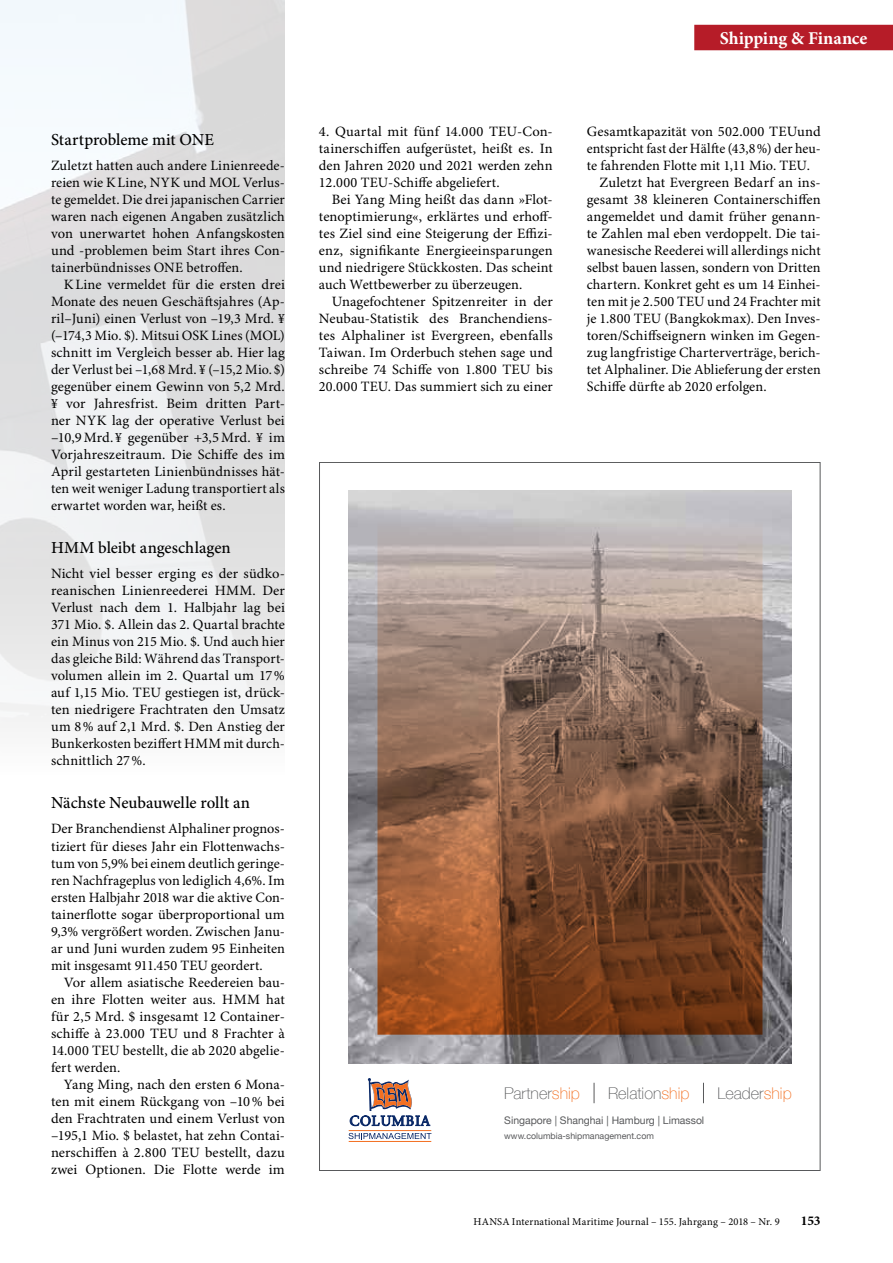
<style>
.page{position:relative;width:893px;height:1263px;background:#fff}
.page>*{position:absolute;margin:0;border:0;box-sizing:border-box;transform-origin:0 0}
.t1{font:700 18px "Minion Pro";letter-spacing:-.005em;color:#fff}
.t2{font:500 16.8px "Minion Pro";letter-spacing:-.005em;color:#000}
.t3{font:100 16.2px "Helvetica Neue";color:#58595b}
.t4{font:14.25px/17px "Minion Pro";letter-spacing:.005em;color:#000;text-align:justify}
.t5{font:700 13.5px "Minion Pro";color:#000}
.t6{font:10.5px "Minion Pro";letter-spacing:.015em;color:#000}
.t7{font:10.5px "Helvetica Neue";color:#58595b}
.t8{font:8.85px "Helvetica Neue";color:#58595b}
.s1{color:#f36f21}
</style>
<div class="page">
<div style="left:694px;top:25px;width:199px;height:25px;background:#b61c28"></div>
<img style="left:348px;top:491px;width:443px;height:573px">
<svg style="left:377px;top:520px;width:385px;height:515px;background:#8e6954"></svg>
<svg style="left:594px;top:1083px;width:1px;height:20px"></svg>
<svg style="left:703px;top:1083px;width:1px;height:20px"></svg>
<svg style="left:349px;top:1133px;width:82px;height:6px"></svg>
<svg style="left:350px;top:1078px;width:80px;height:48px"></svg>
<hr style="left:349px;top:1141px;width:82px;height:1px;background:#f36f21">
<hr style="left:349px;top:1130px;width:82px;height:1px;background:#f36f21">
<p class="t2" style="left:51px;top:130px;width:165px">Startprobleme mit ONE</p>
<p class="t4" style="left:51px;top:158px;width:235px">Zuletzt hatten auch andere Linienreede&shy;reien wie KLine, NYK und MOL Verlus&shy;te gemeldet. Die drei japanischen Carrier waren nach eigenen Angaben zusätzlich von unerwartet hohen Anfangskosten und -problemen beim Start ihres Con&shy;tainerbündnisses ONE betroffen.</p>
<p class="t4" style="left:51px;top:277px;width:235px;text-indent:13px">KLine vermeldet für die ersten drei Monate des neuen Geschäftsjahres (Ap&shy;ril–Juni) einen Verlust von –19,3 Mrd. ¥ (–174,3 Mio. $). Mitsui OSK Lines (MOL) schnitt im Vergleich besser ab. Hier lag der Verlust bei –1,68 Mrd. ¥ (–15,2 Mio. $) gegenüber einem Gewinn von 5,2 Mrd. ¥ vor Jahresfrist. Beim dritten Part&shy;ner NYK lag der operative Verlust bei –10,9Mrd. ¥ gegenüber +3,5Mrd. ¥ im Vorjahreszeitraum. Die Schiffe des im April gestarteten Linienbündnisses hät&shy;ten weit weniger Ladung transportiert als erwartet worden war, heißt es.</p>
<p class="t2" style="left:51px;top:538px;width:181px">HMM bleibt angeschlagen</p>
<p class="t4" style="left:51px;top:566px;width:235px">Nicht viel besser erging es der südko&shy;reanischen Linienreederei HMM. Der Verlust nach dem 1. Halbjahr lag bei 371 Mio. $. Allein das 2. Quartal brachte ein Minus von 215 Mio. $. Und auch hier das gleiche Bild: Während das Transport&shy;volumen allein im 2. Quartal um 17% auf 1,15 Mio. TEU gestiegen ist, drück&shy;ten niedrigere Frachtraten den Umsatz um 8% auf 2,1 Mrd. $. Den Anstieg der Bunkerkosten beziffert HMM mit durch&shy;schnittlich 27%.</p>
<p class="t2" style="left:51px;top:793px;width:201px">Nächste Neubauwelle rollt an</p>
<p class="t4" style="left:51px;top:821px;width:235px">Der Branchendienst Alphaliner prognos&shy;tiziert für dieses Jahr ein Flottenwachs&shy;tum von 5,9% bei einem deutlich geringe&shy;ren Nachfrageplus von lediglich 4,6%. Im ersten Halbjahr 2018 war die aktive Con&shy;tainerflotte sogar überproportional um 9,3% vergrößert worden. Zwischen Janu&shy;ar und Juni wurden zudem 95 Einheiten mit insgesamt 911.450 TEU geordert.</p>
<p class="t4" style="left:51px;top:974px;width:235px;text-indent:13px">Vor allem asiatische Reedereien bau&shy;en ihre Flotten weiter aus. HMM hat für 2,5 Mrd. $ insgesamt 12 Container&shy;schiffe à 23.000 TEU und 8 Frachter à 14.000 TEU bestellt, die ab 2020 abgelie&shy;fert werden.</p>
<p class="t4" style="left:51px;top:1076px;width:235px;text-indent:13px">Yang Ming, nach den ersten 6 Mona&shy;ten mit einem Rückgang von –10% bei den Frachtraten und einem Verlust von –195,1 Mio. $ belastet, hat zehn Contai&shy;nerschiffen à 2.800 TEU bestellt, dazu zwei Optionen. Die Flotte werde im</p>
<p class="t4" style="left:319px;top:124px;width:235px">4. Quartal mit fünf 14.000 TEU-Con&shy;tainerschiffen aufgerüstet, heißt es. In den Jahren 2020 und 2021 werden zehn 12.000 TEU-Schiffe abgeliefert.</p>
<p class="t4" style="left:319px;top:192px;width:235px;text-indent:13px">Bei Yang Ming heißt das dann »Flot&shy;tenoptimierung«, erklärtes und erhoff&shy;tes Ziel sind eine Steigerung der Effizi&shy;enz, signifikante Energieeinsparungen und niedrigere Stückkosten. Das scheint auch Wettbewerber zu überzeugen.</p>
<p class="t4" style="left:319px;top:294px;width:235px;text-indent:13px">Unagefochtener Spitzenreiter in der Neubau-Statistik des Branchendiens&shy;tes Alphaliner ist Evergreen, ebenfalls Taiwan. Im Orderbuch stehen sage und schreibe 74 Schiffe von 1.800 TEU bis 20.000 TEU. Das summiert sich zu einer</p>
<p class="t1" style="left:720px;top:28px;width:149px">Shipping &amp; Finance</p>
<p class="t4" style="left:587px;top:124px;width:235px">Gesamtkapazität von 502.000 TEUund</p>
<p class="t4" style="left:587px;top:141px;width:235px">entspricht fast der Hälfte (43,8%) der heu-</p>
<p class="t4" style="left:587px;top:158px;width:225px">te fahrenden Flotte mit 1,11 Mio. TEU.</p>
<p class="t4" style="left:600px;top:175px;width:223px">Zuletzt hat Evergreen Bedarf an ins-</p>
<p class="t4" style="left:587px;top:192px;width:235px">gesamt 38 kleineren Containerschiffen</p>
<p class="t4" style="left:587px;top:209px;width:235px">angemeldet und damit früher genann-</p>
<p class="t4" style="left:587px;top:226px;width:235px">te Zahlen mal eben verdoppelt. Die tai-</p>
<p class="t4" style="left:587px;top:243px;width:235px">wanesische Reederei will allerdings nicht</p>
<p class="t4" style="left:587px;top:260px;width:235px">selbst bauen lassen, sondern von Dritten</p>
<p class="t4" style="left:587px;top:277px;width:235px">chartern. Konkret geht es um 14 Einhei-</p>
<p class="t4" style="left:587px;top:294px;width:235px">ten mit je 2.500 TEU und 24 Frachter mit</p>
<p class="t4" style="left:587px;top:311px;width:235px">je 1.800 TEU (Bangkokmax). Den Inves-</p>
<p class="t4" style="left:587px;top:328px;width:235px">toren/Schiffseignern winken im Gegen-</p>
<p class="t4" style="left:587px;top:345px;width:235px">zug langfristige Charterverträge, berich-</p>
<p class="t4" style="left:587px;top:362px;width:235px">tet Alphaliner. Die Ablieferung der ersten</p>
<p class="t4" style="left:587px;top:379px;width:181px">Schiffe dürfte ab 2020 erfolgen.</p>
<p class="t3" style="left:504px;top:1081px;width:77px">Partner<span class="s1">ship</span></p>
<p class="t3" style="left:608px;top:1081px;width:83px">Relation<span class="s1">ship</span></p>
<p class="t3" style="left:717px;top:1081px;width:76px">Leader<span class="s1">ship</span></p>
<p class="t7" style="left:504px;top:1112px;width:201px">Singapore | Shanghai | Hamburg | Limassol</p>
<p class="t8" style="left:504px;top:1129px;width:151px">www.columbia-shipmanagement.com</p>
<p class="t6" style="left:473px;top:1215px;width:308px">HANSA International Maritime Journal – 155. Jahrgang – 2018 – Nr. 9</p>
<p class="t5" style="left:801px;top:1212px;width:21px">153</p>
</div>
